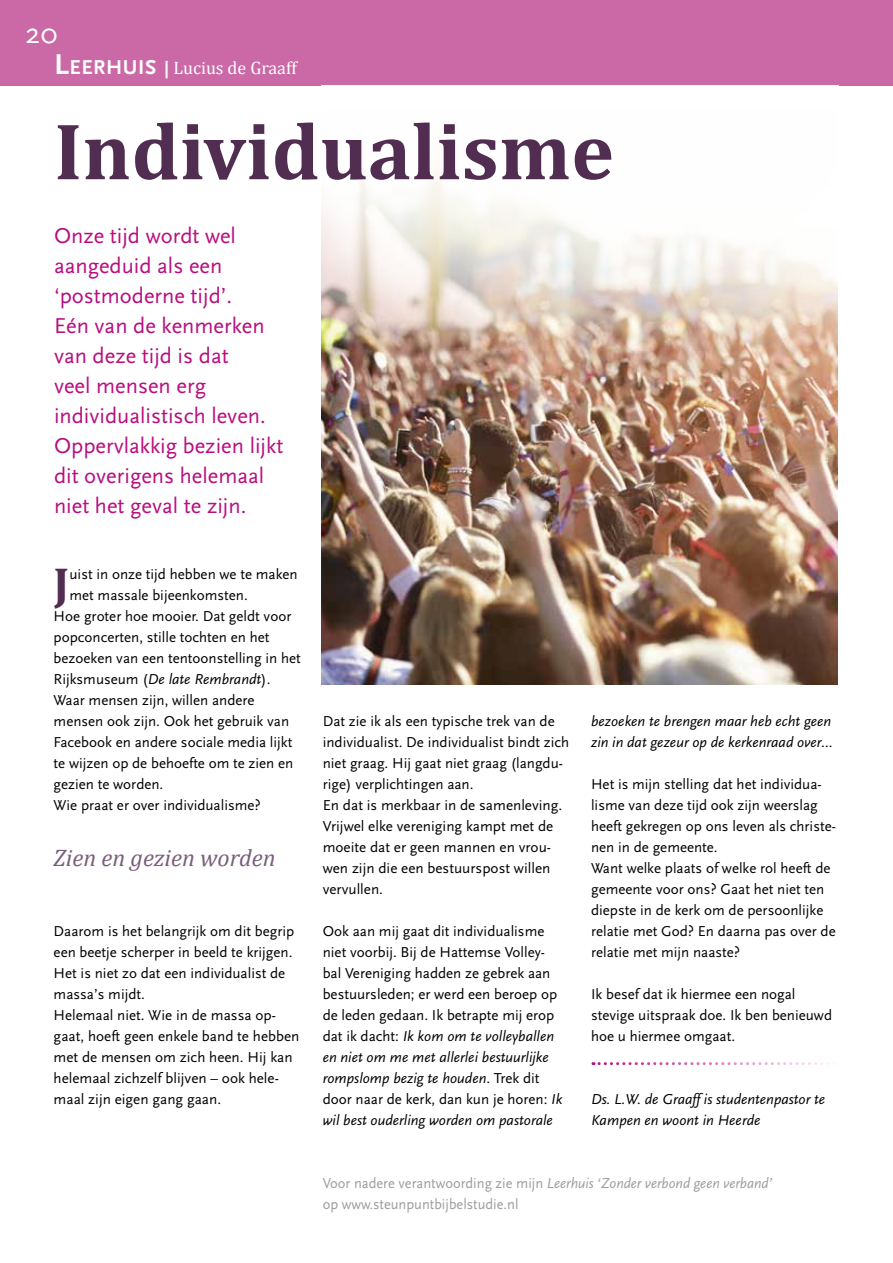
<style>
.page{position:relative;width:893px;height:1263px;background:#fff}
.page>*{position:absolute;margin:0;border:0;box-sizing:border-box;transform-origin:0 0}
.t1{font:700 81px "Cambria";color:#522d52}
.t2{font:700 46.5px "Cambria";color:#522d52}
.t3{font:30px "Scala Sans";color:#fff}
.t4{font:italic 24px "Cambria";color:#7a5e7c}
.t5{font:22.5px/30px "Scala Sans";color:#b80e80}
.t6{font:18px "Cambria";color:#fff}
.t7{font:15px/21px "Scala Sans";color:#000}
.t8{font:italic 15px/21px "Scala Sans";color:#000}
.t9{font:15px/21px "Scala Sans";color:#9d9d9c;scale:.96 1}
.s1{font-family:"Scala Sans";font-weight:700;font-size:30px}
.s2{font-family:"Scala Sans";font-weight:700;font-size:21px}
.s3{font-family:"Scala Sans";font-weight:700}
.s4{font-style:normal}
.s5{font-style:italic}
</style>
<div class="page">
<img style="left:321px;top:346px;width:517px;height:338px">
<div style="left:0;top:0;width:893px;height:85px;background:#ca69a6"></div>
<svg style="left:593px;top:1062px;width:241px;height:3px"></svg>
<svg style="left:321px;top:170px;width:517px;height:176px"></svg>
<h3 class="t3" style="left:26px;top:17px;width:33px">20</h3>
<p class="t6" style="left:54px;top:57px;width:244px"><span class="s1">L</span> <span class="s2">EERHUI S</span> <span class="s3">|</span> Lucius de Graaff</p>
<h1 class="t1" style="left:54px;top:102px;width:562px">Individualisme</h1>
<h3 class="t5" style="left:54px;top:221px;width:231px">Onze tijd wordt wel aangeduid als een ‘postmoderne tijd’.<br>Eén van de kenmerken van deze tijd is dat<br>veel mensen erg individualistisch leven.<br>Oppervlakkig bezien lijkt dit overigens helemaal niet het geval te zijn.</h3>
<h2 class="t2" style="left:54px;top:556px;width:17px">J</h2>
<p class="t7" style="left:70px;top:564px;width:230px">uist in onze tijd hebben we te maken</p>
<p class="t7" style="left:70px;top:585px;width:180px">met massale bijeenkomsten.</p>
<p class="t7" style="left:54px;top:606px;width:239px">Hoe groter hoe mooier. Dat geldt voor</p>
<p class="t7" style="left:54px;top:627px;width:217px">popconcerten, stille tochten en het</p>
<p class="t7" style="left:54px;top:648px;width:249px">bezoeken van een tentoonstelling in het</p>
<p class="t8" style="left:54px;top:669px;width:218px"><span class="s4">Rijksmuseum (</span>De late Rembrandt<span class="s4">).</span></p>
<p class="t7" style="left:54px;top:690px;width:202px">Waar mensen zijn, willen andere</p>
<p class="t7" style="left:54px;top:711px;width:237px">mensen ook zijn. Ook het gebruik van</p>
<p class="t7" style="left:54px;top:732px;width:240px">Facebook en andere sociale media lijkt</p>
<p class="t7" style="left:54px;top:753px;width:241px">te wijzen op de behoefte om te zien en</p>
<p class="t7" style="left:54px;top:774px;width:111px">gezien te worden.</p>
<p class="t7" style="left:54px;top:795px;width:209px">Wie praat er over individualisme?</p>
<h3 class="t4" style="left:54px;top:843px;width:223px">Zien en gezien worden</h3>
<p class="t7" style="left:54px;top:921px;width:247px">Daarom is het belangrijk om dit begrip een beetje scherper in beeld te krijgen.<br>Het is niet zo dat een individualist de massa’s mijdt.<br>Helemaal niet. Wie in de massa op&shy;gaat, hoeft geen enkele band te hebben met de mensen om zich heen. Hij kan helemaal zichzelf blijven – ook hele&shy;maal zijn eigen gang gaan.</p>
<p class="t7" style="left:323px;top:711px;width:248px">Dat zie ik als een typische trek van de individualist. De individualist bindt zich niet graag. Hij gaat niet graag (langdu&shy;rige) verplichtingen aan.<br>En dat is merkbaar in de samenleving.<br>Vrijwel elke vereniging kampt met de moeite dat er geen mannen en vrou&shy;wen zijn die een bestuurspost willen vervullen.</p>
<p class="t7" style="left:323px;top:921px;width:241px">Ook aan mij gaat dit individualisme niet voorbij. Bij de Hattemse Volley&shy;bal Vereniging hadden ze gebrek aan bestuursleden; er werd een beroep op de leden gedaan. Ik betrapte mij erop dat ik dacht: <span class="s5">Ik kom om te volleyballen en niet om me met allerlei bestuurlijke rompslomp bezig te houden</span>. Trek dit door naar de kerk, dan kun je horen: <span class="s5">Ik wil best ouderling worden om pastorale</span></p>
<p class="t8" style="left:591px;top:711px;width:243px">bezoeken te brengen maar heb echt geen zin in dat gezeur op de kerkenraad over…</p>
<p class="t7" style="left:591px;top:774px;width:246px">Het is mijn stelling dat het individua&shy;lisme van deze tijd ook zijn weerslag heeft gekregen op ons leven als christe&shy;nen in de gemeente.<br>Want welke plaats of welke rol heeft de gemeente voor ons? Gaat het niet ten diepste in de kerk om de persoonlijke relatie met God? En daarna pas over de relatie met mijn naaste?</p>
<p class="t7" style="left:591px;top:984px;width:243px">Ik besef dat ik hiermee een nogal stevige uitspraak doe. Ik ben benieuwd hoe u hiermee omgaat.</p>
<p class="t8" style="left:591px;top:1089px;width:236px">Ds. L.W. de Graaff is studentenpastor te<br>Kampen en woont in Heerde</p>
<p class="t9" style="left:323px;top:1173px;width:470px">Voor nadere verantwoording zie mijn <span class="s5">Leerhuis ‘Zonder verbond geen verband’ </span>op www.steunpuntbijbelstudie.nl</p>
</div>
